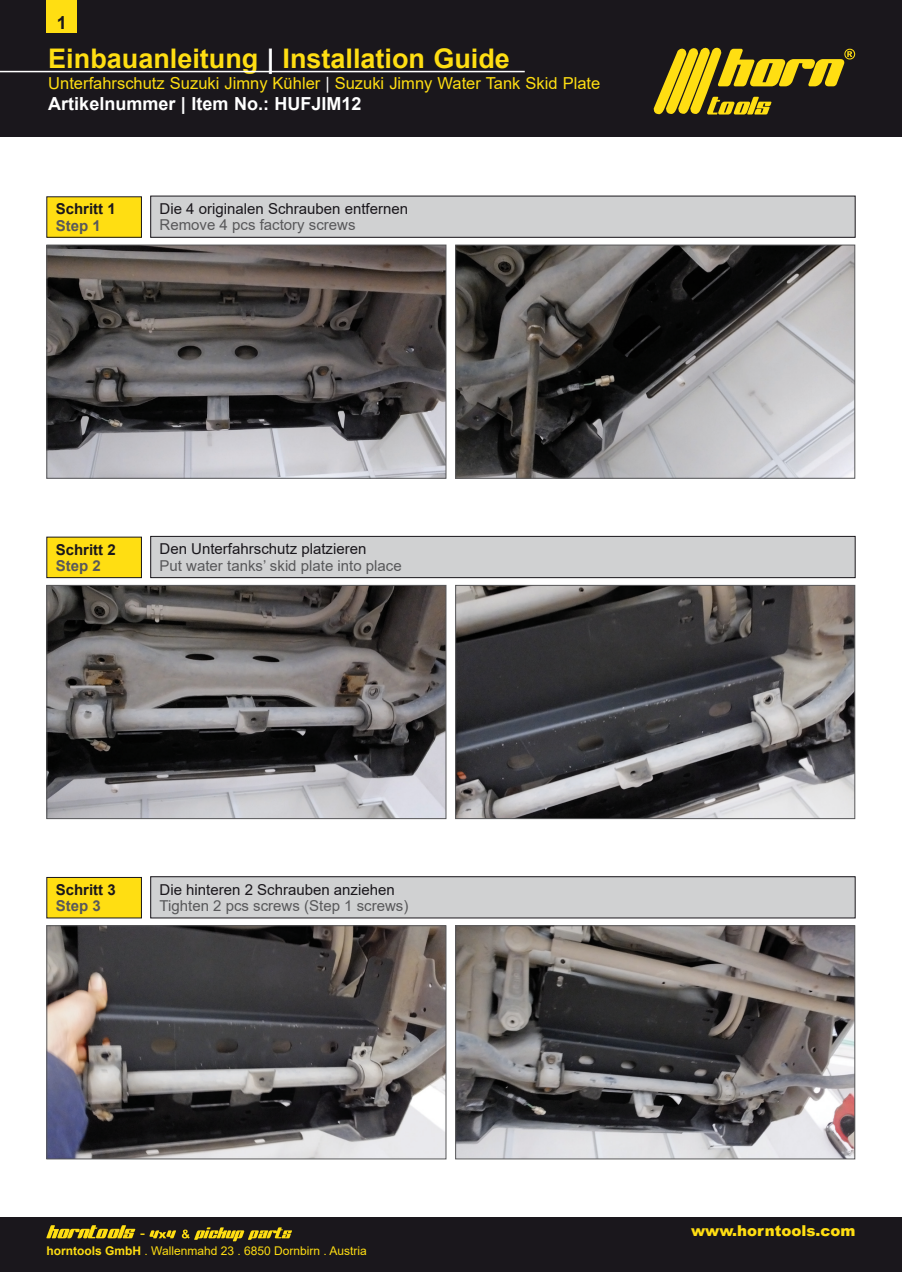
<style>
.page{position:relative;width:902px;height:1272px;background:#fff}
.page>*{position:absolute;margin:0;border:0;box-sizing:border-box;transform-origin:0 0}
.t1{font:700 27px "Arial";color:#ffde12}
.t2{font:700 18px "Arial";color:#fff}
.t3{font:700 18px "Arial";color:#1a171c}
.t4{font:16.5px "Arial";color:#ffde12}
.t5{font:15px "Arial";color:#1a171c}
.t6{font:15px "Arial";color:#58585a}
.t7{font:700 15px "Arial";color:#1a171c}
.Heading_1{font:900 15px "Arial";color:#ffde12}
.t8{font:700 15px "Arial";color:#58585a}
.Heading_1-2{font:15px "Arial";color:#ffde12}
.Heading_1-3{font:12px "Arial";color:#ffde12}
.s1{color:#fff}
.s2{font-weight:700}
</style>
<div class="page">
<div style="left:0;top:0;width:901px;height:137px;background:#1a171c"></div>
<svg style="left:653px;top:47px;width:202px;height:68px"></svg>
<hr style="left:0;top:71px;width:524px;height:1px;background:#fff">
<div style="left:0;top:1217px;width:901px;height:54px;background:#1a171c"></div>
<svg style="left:46px;top:1225px;width:89px;height:13px"></svg>
<svg style="left:149px;top:1227px;width:143px;height:14px"></svg>
<div style="left:47px;top:0;width:30px;height:33px;background:#ffde12"></div>
<div style="left:151px;top:196px;width:704px;height:41px;background:#d0d1d2"></div>
<div style="left:150px;top:196px;width:705px;height:42px;border:1px solid #1a171c"></div>
<div style="left:151px;top:536px;width:704px;height:41px;background:#d0d1d2"></div>
<div style="left:150px;top:536px;width:705px;height:42px;border:1px solid #1a171c"></div>
<div style="left:151px;top:876px;width:704px;height:41px;background:#d0d1d2"></div>
<div style="left:150px;top:876px;width:705px;height:42px;border:1px solid #1a171c"></div>
<img style="left:48px;top:247px;width:396px;height:229px">
<div style="left:46px;top:245px;width:400px;height:233px;border:1px solid #58585a"></div>
<img style="left:48px;top:587px;width:396px;height:230px">
<div style="left:46px;top:585px;width:400px;height:234px;border:1px solid #58585a"></div>
<img style="left:48px;top:927px;width:396px;height:230px">
<div style="left:46px;top:925px;width:400px;height:234px;border:1px solid #58585a"></div>
<img style="left:457px;top:247px;width:396px;height:229px">
<div style="left:455px;top:245px;width:400px;height:233px;border:1px solid #58585a"></div>
<img style="left:457px;top:587px;width:396px;height:230px">
<div style="left:455px;top:585px;width:400px;height:234px;border:1px solid #58585a"></div>
<img style="left:457px;top:927px;width:396px;height:230px">
<div style="left:455px;top:925px;width:400px;height:234px;border:1px solid #58585a"></div>
<div style="left:47px;top:197px;width:94px;height:40px;background:#ffde12"></div>
<div style="left:46px;top:196px;width:96px;height:42px;border:1px solid #1a171c"></div>
<div style="left:47px;top:537px;width:94px;height:40px;background:#ffde12"></div>
<div style="left:46px;top:536px;width:96px;height:42px;border:1px solid #1a171c"></div>
<div style="left:47px;top:877px;width:94px;height:40px;background:#ffde12"></div>
<div style="left:46px;top:877px;width:96px;height:41px;border:1px solid #1a171c"></div>
<p class="t3" style="left:57px;top:9px;width:12px">1</p>
<p class="t1" style="left:48px;top:39px;width:463px">Einbauanleitung <span class="s1">|</span> Installation Guide</p>
<p class="t4" style="left:48px;top:72px;width:553px">Unterfahrschutz Suzuki Jimny Kühler <span class="s1">|</span> Suzuki Jimny Water Tank Skid Plate</p>
<p class="t2" style="left:48px;top:91px;width:315px">Artikelnummer | Item No.: HUFJIM12</p>
<p class="t7" style="left:56px;top:198px;width:62px">Schritt 1</p>
<p class="t8" style="left:56px;top:215px;width:47px">Step 1</p>
<p class="t5" style="left:159px;top:198px;width:250px">Die 4 originalen Schrauben entfernen</p>
<p class="t6" style="left:159px;top:215px;width:197px">Remove 4 pcs factory screws</p>
<p class="t7" style="left:56px;top:538px;width:62px">Schritt 2</p>
<p class="t8" style="left:56px;top:555px;width:47px">Step 2</p>
<p class="t5" style="left:159px;top:538px;width:208px">Den Unterfahrschutz platzieren</p>
<p class="t6" style="left:159px;top:555px;width:244px">Put water tanks’ skid plate into place</p>
<p class="t7" style="left:56px;top:879px;width:62px">Schritt 3</p>
<p class="t8" style="left:56px;top:895px;width:47px">Step 3</p>
<p class="t5" style="left:159px;top:878px;width:237px">Die hinteren 2 Schrauben anziehen</p>
<p class="t6" style="left:159px;top:895px;width:250px">Tighten 2 pcs screws (Step 1 screws)</p>
<p class="Heading_1-2" style="left:140px;top:1222px;width:6px">-</p>
<p class="Heading_1" style="left:691px;top:1219px;width:166px">www.horntools.com</p>
<p class="Heading_1-3" style="left:46px;top:1242px;width:322px"><span class="s2">horntools GmbH</span> . Wallenmahd 23 . 6850 Dornbirn . Austria</p>
</div>
